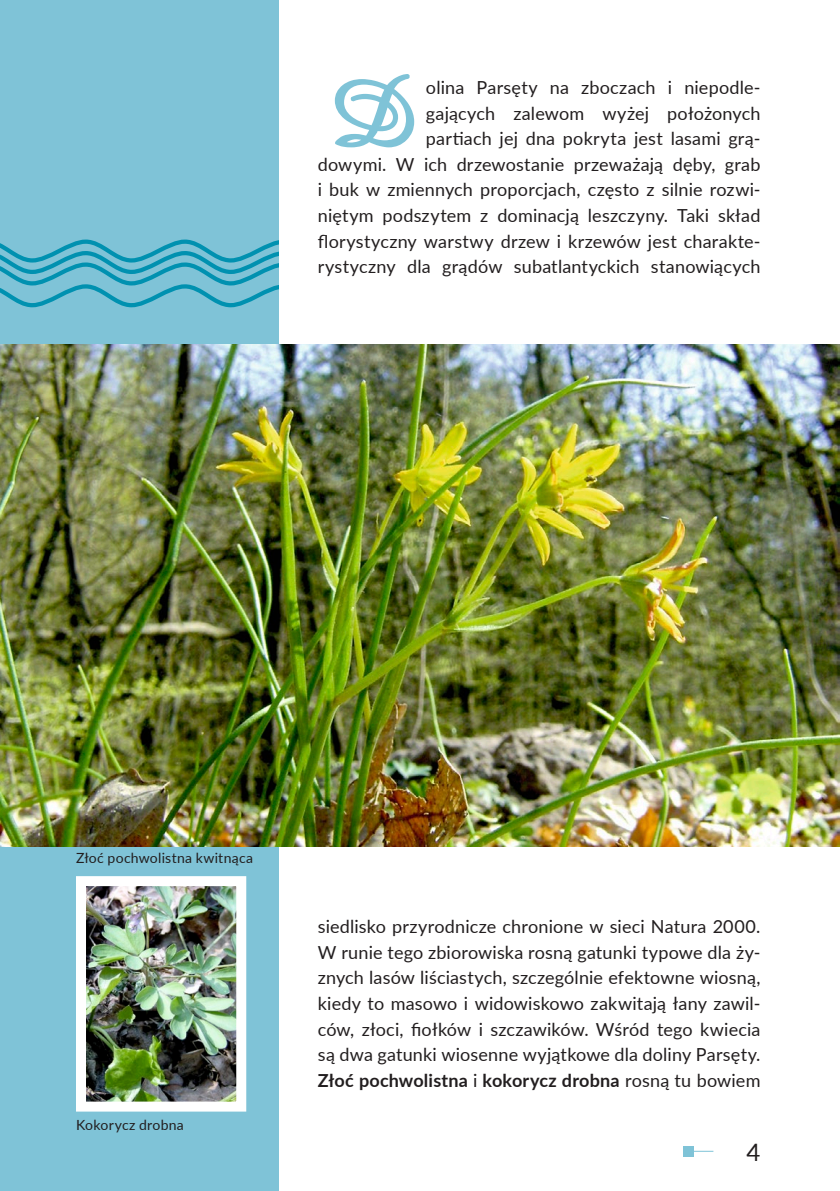
<style>
.page{position:relative;width:840px;height:1191px;background:#fff}
.page>*{position:absolute;margin:0;border:0;box-sizing:border-box;transform-origin:0 0}
.t1{font:700 98.6px "Amaze";color:#7fc3d7}
.t2{font:24px "Lato";color:#221e1f}
.t3{font:18px/25.6px "Lato";letter-spacing:.01em;color:#221e1f;text-align:right}
.t4{font:14px "Lato";letter-spacing:.02em;color:#221e1f}
.s1{font-weight:700}
</style>
<div class="page">
<div style="left:0;top:0;width:278px;height:1191px;background:#7fc3d7"></div>
<img style="left:0;top:345px;width:839px;height:501px">
<img style="left:87px;top:887px;width:148px;height:213px">
<div style="left:76px;top:876px;width:170px;height:235px;border:10px solid #fff"></div>
<svg style="left:0;top:239px;width:278px;height:69px"></svg>
<div style="left:682px;top:1145px;width:11px;height:11px;background:#7fc3d7"></div>
<svg style="left:693px;top:1150px;width:20px;height:1px"></svg>
<h1 class="t1" style="left:330px;top:47px;width:90px">D</h1>
<p class="t3" style="left:317px;top:74px;width:444px">olina Parsęty na zboczach i niepodle-<br>gających zalewom wyżej położonych<br>partiach jej dna pokryta jest lasami grą-<br>dowymi. W ich drzewostanie przeważają dęby, grab i buk w zmiennych proporcjach, często z silnie rozwi&shy;niętym podszytem z dominacją leszczyny. Taki skład florystyczny warstwy drzew i krzewów jest charakte&shy;rystyczny dla grądów subatlantyckich stanowiących</p>
<p class="t4" style="left:76px;top:848px;width:178px">Złoć pochwolistna kwitnąca</p>
<p class="t4" style="left:76px;top:1114px;width:109px">Kokorycz drobna</p>
<p class="t3" style="left:317px;top:913px;width:444px;text-align:justify">siedlisko przyrodnicze chronione w sieci Natura 2000.<br>W runie tego zbiorowiska rosną gatunki typowe dla ży&shy;znych lasów liściastych, szczególnie efektowne wiosną, kiedy to masowo i widowiskowo zakwitają łany zawil&shy;ców, złoci, fiołków i szczawików. Wśród tego kwiecia są dwa gatunki wiosenne wyjątkowe dla doliny Parsęty.<br><span class="s1">Złoć pochwolistna</span> i <span class="s1">kokorycz drobna</span> rosną tu bowiem</p>
<h2 class="t2" style="left:746px;top:1135px;width:15px">4</h2>
</div>
